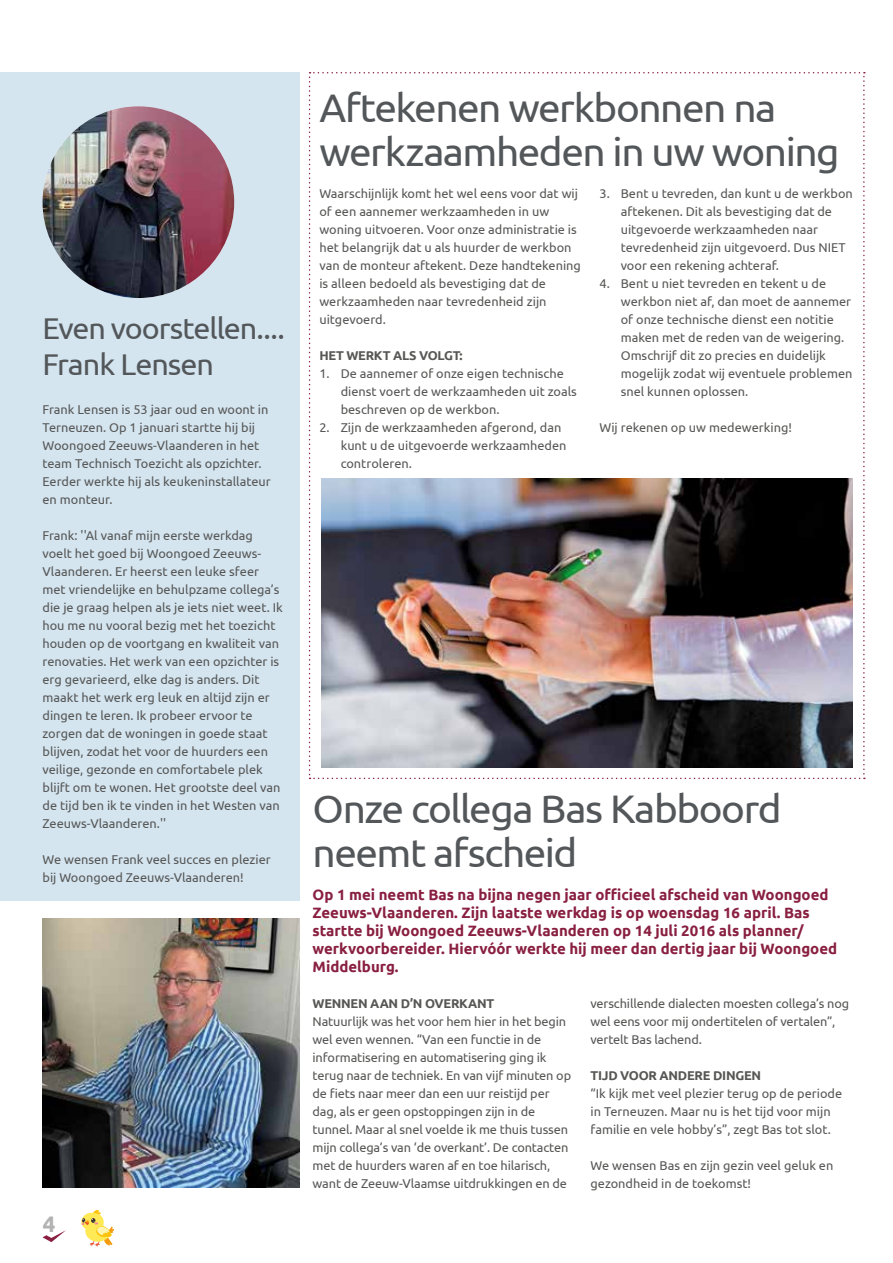
<style>
.page{position:relative;width:893px;height:1263px;background:#fff}
.page>*{position:absolute;margin:0;border:0;box-sizing:border-box;transform-origin:0 0}
.t1{font:39.9px/44.2px "Ubuntu";letter-spacing:-.035em;color:#53575a}
.t2{font:30px/36px "Ubuntu";letter-spacing:-.035em;color:#53575a}
.t3{font:700 22.5px "Ubuntu";color:#b3b2b2}
.t4{font:700 15px/18px "Ubuntu";color:#891f41}
.t5{font:12.75px/18px "Ubuntu";color:#575756}
.t6{font:700 12.75px "Ubuntu";letter-spacing:-.02em;color:#575756}
</style>
<div class="page">
<svg style="left:81px;top:1210px;width:33px;height:37px"></svg>
<svg style="left:309px;top:72px;width:556px;height:707px"></svg>
<div style="left:0;top:72px;width:300px;height:828px;background:#d4e5f0"></div>
<img style="left:43px;top:106px;width:191px;height:192px;border-radius:96px">
<img style="left:43px;top:918px;width:257px;height:270px">
<img style="left:322px;top:479px;width:531px;height:289px">
<svg style="left:43px;top:1230px;width:23px;height:12px"></svg>
<h2 class="t2" style="left:43px;top:310px;width:244px">Even voorstellen....<br>Frank Lensen</h2>
<p class="t5" style="left:43px;top:400px;width:230px">Frank Lensen is 53 jaar oud en woont in Terneuzen. Op 1 januari startte hij bij Woongoed Zeeuws-Vlaanderen in het team Technisch Toezicht als opzichter.<br>Eerder werkte hij als keukeninstallateur en monteur.</p>
<p class="t5" style="left:43px;top:526px;width:242px">Frank: ''Al vanaf mijn eerste werkdag voelt het goed bij Woongoed Zeeuws-Vlaanderen. Er heerst een leuke sfeer met vriendelijke en behulpzame collega’s die je graag helpen als je iets niet weet. Ik hou me nu vooral bezig met het toezicht houden op de voortgang en kwaliteit van renovaties. Het werk van een opzichter is erg gevarieerd, elke dag is anders. Dit maakt het werk erg leuk en altijd zijn er dingen te leren. Ik probeer ervoor te zorgen dat de woningen in goede staat blijven, zodat het voor de huurders een veilige, gezonde en comfortabele plek blijft om te wonen. Het grootste deel van de tijd ben ik te vinden in het Westen van Zeeuws-Vlaanderen.''</p>
<p class="t5" style="left:43px;top:850px;width:230px">We wensen Frank veel succes en plezier bij Woongoed Zeeuws-Vlaanderen!</p>
<h3 class="t3" style="left:43px;top:1210px;width:14px">4</h3>
<h1 class="t1" style="left:319px;top:84px;width:522px">Aftekenen werkbonnen na werkzaamheden in uw woning</h1>
<p class="t5" style="left:319px;top:184px;width:263px">Waarschijnlijk komt het wel eens voor dat wij of een aannemer werkzaamheden in uw woning uitvoeren. Voor onze administratie is het belangrijk dat u als huurder de werkbon van de monteur aftekent. Deze handtekening is alleen bedoeld als bevestiging dat de werkzaamheden naar tevredenheid zijn uitgevoerd.</p>
<p class="t6" style="left:319px;top:348px;width:145px">HET WERKT ALS VOLGT:</p>
<p class="t5" style="left:341px;top:364px;width:238px;text-indent:-21px">1. De aannemer of onze eigen technische dienst voert de werkzaamheden uit zoals beschreven op de werkbon.</p>
<p class="t5" style="left:341px;top:418px;width:227px;text-indent:-21px">2. Zijn de werkzaamheden afgerond, dan kunt u de uitgevoerde werkzaamheden controleren.</p>
<p class="t5" style="left:621px;top:184px;width:234px;text-indent:-21px">3. Bent u tevreden, dan kunt u de werkbon aftekenen. Dit als bevestiging dat de uitgevoerde werkzaamheden naar tevredenheid zijn uitgevoerd. Dus NIET voor een rekening achteraf.</p>
<p class="t5" style="left:621px;top:274px;width:233px;text-indent:-21px">4. Bent u niet tevreden en tekent u de werkbon niet af, dan moet de aannemer of onze technische dienst een notitie maken met de reden van de weigering.<br>Omschrijf dit zo precies en duidelijk mogelijk zodat wij eventuele problemen snel kunnen oplossen.</p>
<p class="t5" style="left:599px;top:418px;width:194px">Wij rekenen op uw medewerking!</p>
<h1 class="t1" style="left:313px;top:785px;width:470px">Onze collega Bas Kabboord neemt afscheid</h1>
<p class="t4" style="left:313px;top:885px;width:526px">Op 1 mei neemt Bas na bijna negen jaar officieel afscheid van Woongoed Zeeuws-Vlaanderen. Zijn laatste werkdag is op woensdag 16 april. Bas startte bij Woongoed Zeeuws-Vlaanderen op 14 juli 2016 als planner/ werkvoorbereider. Hiervóór werkte hij meer dan dertig jaar bij Woongoed Middelburg.</p>
<p class="t6" style="left:313px;top:996px;width:183px">WENNEN AAN D’N OVERKANT</p>
<p class="t5" style="left:313px;top:1012px;width:260px">Natuurlijk was het voor hem hier in het begin wel even wennen. “Van een functie in de informatisering en automatisering ging ik terug naar de techniek. En van vijf minuten op de fiets naar meer dan een uur reistijd per dag, als er geen opstoppingen zijn in de tunnel. Maar al snel voelde ik me thuis tussen mijn collega’s van ‘de overkant’. De contacten met de huurders waren af en toe hilarisch, want de Zeeuw-Vlaamse uitdrukkingen en de</p>
<p class="t5" style="left:590px;top:994px;width:260px">verschillende dialecten moesten collega’s nog wel eens voor mij ondertitelen of vertalen”, vertelt Bas lachend.</p>
<p class="t6" style="left:590px;top:1068px;width:172px">TIJD VOOR ANDERE DINGEN</p>
<p class="t5" style="left:590px;top:1084px;width:253px">“Ik kijk met veel plezier terug op de periode in Terneuzen. Maar nu is het tijd voor mijn familie en vele hobby’s”, zegt Bas tot slot.</p>
<p class="t5" style="left:590px;top:1156px;width:244px">We wensen Bas en zijn gezin veel geluk en gezondheid in de toekomst!</p>
</div>
